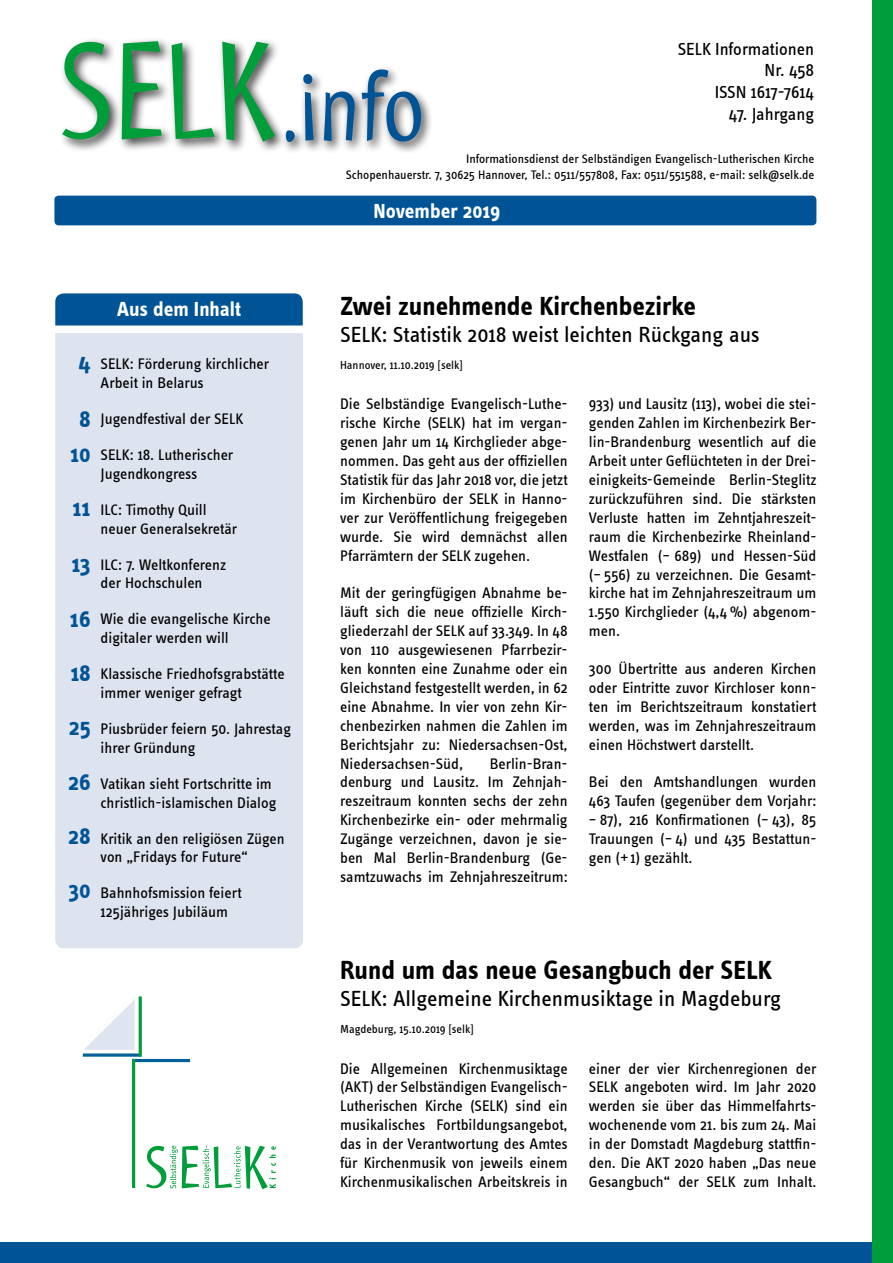
<style>
.page{position:relative;width:893px;height:1263px;background:#fff}
.page>*{position:absolute;margin:0;border:0;box-sizing:border-box;transform-origin:0 0}
.t1{font:141.9px "Myriad Std Tilt";color:#009d3b}
.t2{font:100.2px "Myriad Std Tilt";color:#005496}
.intro{font:700 27px "Info Text";color:#000}
.body_-_selk_info{font:700 24px "Info Text";color:#005496}
.intro_2{font:22.5px "Info Text";color:#000}
.intro-2{font:700 21px "Info Text";color:#fff}
.body_-_selk_info-2{font:18px "Info Text";color:#000}
.body_-_selk_info-3{font:15.75px/18.9px "Info Text";color:#000}
.t3{font:12.75px "Info Text";color:#000}
.intro_3{font:12px "Info Text";color:#000}
</style>
<div class="page">
<div style="left:0;top:1243px;width:893px;height:20px;background:#005496"></div>
<div style="left:54px;top:196px;width:762px;height:29px;background:#005496;border-radius:4px"></div>
<div style="left:873px;top:0;width:20px;height:1263px;background:#009d3b"></div>
<div style="left:55px;top:293px;width:248px;height:42px;background:#005496;border-radius:9px"></div>
<div style="left:59px;top:36px;width:229px;height:118px;background:#000;opacity:.75"></div>
<div style="left:281px;top:65px;width:153px;height:90px;background:#000;opacity:.75"></div>
<svg style="left:83px;top:1053px;width:56px;height:4px"></svg>
<hr style="left:139px;top:996px;width:3px;height:61px;background:#009d3b">
<hr style="left:132px;top:1059px;width:58px;height:3px;background:#006199">
<svg style="left:84px;top:1000px;width:51px;height:50px"></svg>
<hr style="left:132px;top:1059px;width:3px;height:129px;background:#009d3b">
<svg style="left:146px;top:1145px;width:130px;height:44px"></svg>
<div style="left:55px;top:326px;width:248px;height:622px;background:#dde3ef;border-radius:9px"></div>
<div style="left:39px;top:325px;width:274px;height:8px;background:#fff"></div>
<p class="t1" style="left:58px;top:14px;width:218px">SELK</p>
<p class="t2" style="left:281px;top:53px;width:145px">.info</p>
<p class="body_-_selk_info-2" style="left:678px;top:39px;width:138px">SELK Informationen</p>
<p class="body_-_selk_info-2" style="left:765px;top:61px;width:51px">Nr. 458</p>
<p class="body_-_selk_info-2" style="left:715px;top:82px;width:101px">ISSN 1617-7614</p>
<p class="body_-_selk_info-2" style="left:729px;top:104px;width:87px">47. Jahrgang</p>
<p class="t3" style="left:466px;top:152px;width:350px">Informationsdienst der Selbständigen Evangelisch-Lutherischen Kirche</p>
<p class="t3" style="left:346px;top:168px;width:470px">Schopenhauerstr. 7, 30625 Hannover, Tel.: 0511/557808, Fax: 0511/551588, e-mail: selk@selk.de</p>
<p class="intro-2" style="left:373px;top:199px;width:128px">November 2019</p>
<p class="body_-_selk_info" style="left:78px;top:348px;width:14px">4</p>
<p class="body_-_selk_info" style="left:79px;top:405px;width:13px">8</p>
<p class="body_-_selk_info" style="left:70px;top:440px;width:22px">10</p>
<p class="body_-_selk_info" style="left:73px;top:494px;width:20px">11</p>
<p class="body_-_selk_info" style="left:72px;top:551px;width:21px">13</p>
<p class="body_-_selk_info" style="left:70px;top:605px;width:22px">16</p>
<p class="body_-_selk_info" style="left:70px;top:659px;width:22px">18</p>
<p class="body_-_selk_info" style="left:69px;top:714px;width:23px">25</p>
<p class="body_-_selk_info" style="left:68px;top:768px;width:24px">26</p>
<p class="body_-_selk_info" style="left:68px;top:822px;width:24px">28</p>
<p class="body_-_selk_info" style="left:68px;top:877px;width:24px">30</p>
<p class="intro-2" style="left:117px;top:297px;width:125px">Aus dem Inhalt</p>
<p class="intro" style="left:340px;top:291px;width:357px">Zwei zunehmende Kirchenbezirke</p>
<p class="intro_2" style="left:340px;top:322px;width:421px">SELK: Statistik 2018 weist leichten Rückgang aus</p>
<p class="intro_3" style="left:340px;top:359px;width:124px">Hannover, 11.10.2019 [selk]</p>
<p class="body_-_selk_info-3" style="left:340px;top:395px;width:229px;text-align:justify">Die Selbständige Evangelisch-Luthe&shy;rische Kirche (SELK) hat im vergan&shy;genen Jahr um 14 Kirchglieder abge&shy;nommen. Das geht aus der offiziellen Statistik für das Jahr 2018 vor, die jetzt im Kirchenbüro der SELK in Hanno&shy;ver zur Veröffentlichung freigegeben wurde. Sie wird demnächst allen Pfarrämtern der SELK zugehen.</p>
<p class="body_-_selk_info-3" style="left:340px;top:584px;width:229px;text-align:justify">Mit der geringfügigen Abnahme be&shy;läuft sich die neue offizielle Kirch&shy;gliederzahl der SELK auf 33.349. In 48 von 110 ausgewiesenen Pfarrbezir&shy;ken konnten eine Zunahme oder ein Gleichstand festgestellt werden, in 62 eine Abnahme. In vier von zehn Kir&shy;chenbezirken nahmen die Zahlen im Berichtsjahr zu: Niedersachsen-Ost, Niedersachsen-Süd,</p>
<p class="body_-_selk_info-3" style="left:101px;top:354px;width:170px">SELK: Förderung kirchlicher<br>Arbeit in Belarus</p>
<p class="body_-_selk_info-3" style="left:101px;top:409px;width:144px">Jugendfestival der SELK</p>
<p class="body_-_selk_info-3" style="left:101px;top:445px;width:134px">SELK: 18. Lutherischer<br>Jugendkongress</p>
<p class="body_-_selk_info-3" style="left:101px;top:500px;width:138px">ILC: Timothy Quill neuer Generalsekretär</p>
<p class="body_-_selk_info-3" style="left:101px;top:555px;width:127px">ILC: 7. Weltkonferenz der Hochschulen</p>
<p class="body_-_selk_info-3" style="left:101px;top:610px;width:171px">Wie die evangelische Kirche digitaler werden will</p>
<p class="body_-_selk_info-3" style="left:101px;top:664px;width:186px">Klassische Friedhofsgrabstätte immer weniger gefragt</p>
<p class="body_-_selk_info-3" style="left:101px;top:719px;width:192px">Piusbrüder feiern 50. Jahrestag ihrer Gründung</p>
<p class="body_-_selk_info-3" style="left:101px;top:774px;width:177px">Vatikan sieht Fortschritte im christlich-islamischen Dialog</p>
<p class="body_-_selk_info-3" style="left:101px;top:829px;width:186px">Kritik an den religiösen Zügen von „Fridays for Future“</p>
<p class="body_-_selk_info-3" style="left:101px;top:884px;width:143px">Bahnhofsmission feiert<br>125jähriges Jubiläum</p>
<p class="body_-_selk_info-3" style="left:589px;top:395px;width:229px;text-align:justify">933) und Lausitz (113), wobei die stei&shy;genden Zahlen im Kirchenbezirk Ber&shy;lin-Brandenburg wesentlich auf die Arbeit unter Geflüchteten in der Drei&shy;einigkeits-Gemeinde Berlin-Steglitz zurückzuführen sind. Die stärksten Verluste hatten im Zehntjahreszeit&shy;raum die Kirchenbezirke Rheinland-Westfalen (– 689) und Hessen-Süd (– 556) zu verzeichnen. Die Gesamt&shy;kirche hat im Zehnjahreszeitraum um 1.550 Kirchglieder (4,4 %) abgenom&shy;men.</p>
<p class="body_-_selk_info-3" style="left:589px;top:659px;width:229px;text-align:justify">300 Übertritte aus anderen Kirchen oder Eintritte zuvor Kirchloser konn&shy;ten im Berichtszeitraum konstatiert werden, was im Zehnjahreszeitraum einen Höchstwert darstellt.</p>
<p class="body_-_selk_info-3" style="left:589px;top:773px;width:229px">Bei den Amtshandlungen wurden<br>463 Taufen (gegenüber dem Vorjahr:</p>
<p class="body_-_selk_info-3" style="left:589px;top:811px;width:229px;text-align:justify">– 87), 216 Konfirmationen (– 43), 85<br>Trauungen (– 4) und 435 Bestattun&shy;gen (+1) gezählt.</p>
<p class="body_-_selk_info-3" style="left:340px;top:754px;width:229px;text-align:justify;text-indent:150px">Berlin-Bran&shy;denburg und Lausitz. Im Zehnjah&shy;reszeitraum konnten sechs der zehn Kirchenbezirke ein- oder mehrmalig Zugänge verzeichnen, davon je sie&shy;ben Mal Berlin-Brandenburg (Ge&shy;samtzuwachs im Zehnjahreszeitrum:</p>
<p class="intro" style="left:340px;top:955px;width:434px">Rund um das neue Gesangbuch der SELK</p>
<p class="intro_2" style="left:340px;top:986px;width:443px">SELK: Allgemeine Kirchenmusiktage in Magdeburg</p>
<p class="intro_3" style="left:340px;top:1023px;width:135px">Magdeburg, 15.10.2019 [selk]</p>
<p class="body_-_selk_info-3" style="left:340px;top:1059px;width:229px;text-align:justify">Die Allgemeinen Kirchenmusiktage (AKT) der Selbständigen Evangelisch-Lutherischen Kirche (SELK) sind ein musikalisches Fortbildungsangebot, das in der Verantwortung des Amtes für Kirchenmusik von jeweils einem Kirchenmusikalischen Arbeitskreis in</p>
<p class="body_-_selk_info-3" style="left:589px;top:1059px;width:229px;text-align:justify">einer der vier Kirchenregionen der SELK angeboten wird. Im Jahr 2020 werden sie über das Himmelfahrts&shy;wochenende vom 21. bis zum 24. Mai in der Domstadt Magdeburg stattfin&shy;den. Die AKT 2020 haben „Das neue Gesangbuch“ der SELK zum Inhalt.</p>
</div>
